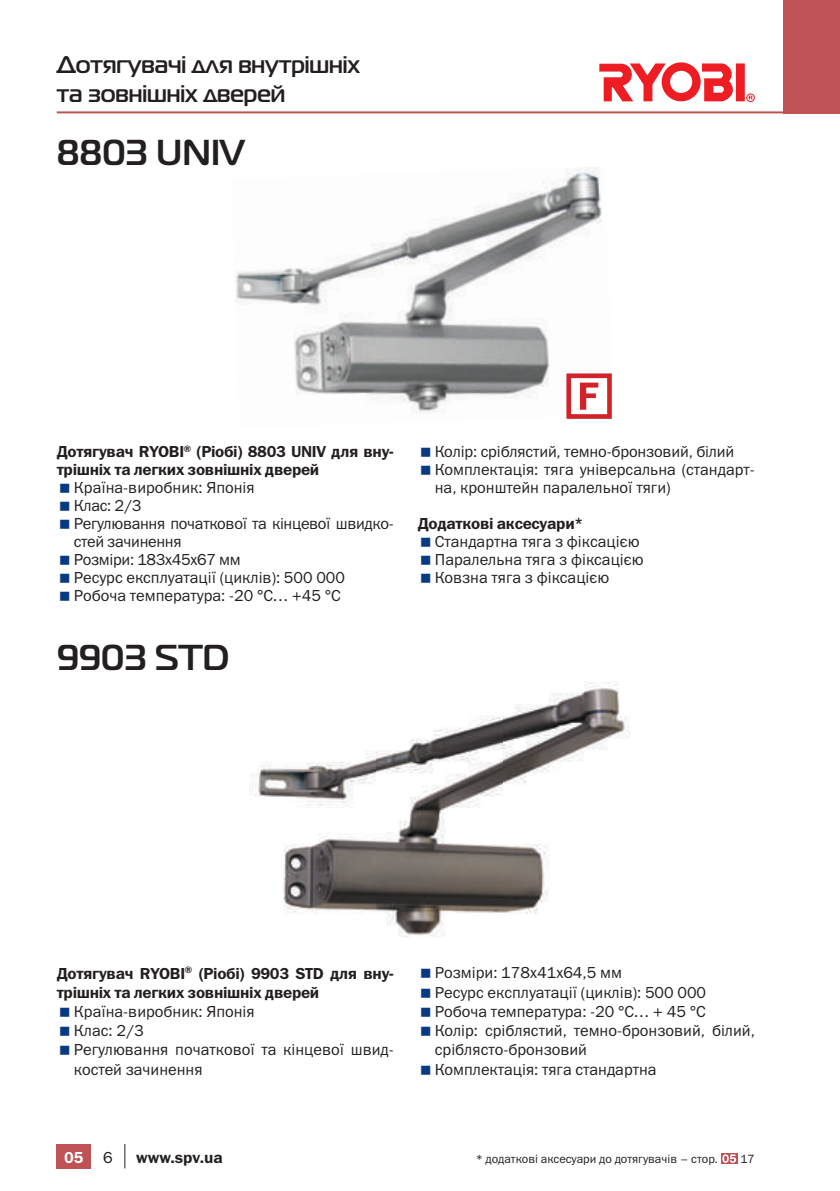
<style>
.page{position:relative;width:840px;height:1191px;background:#fff}
.page>*{position:absolute;margin:0;border:0;box-sizing:border-box;transform-origin:0 0}
.t1{font:700 36px "Magistral C";color:#231f20}
.t2{font:700 24px/28.8px "Magistral C";color:#231f20}
.t3{font:16px/19.2px "Franklin Gothic Book C";color:#231f20}
.t4{font:16px/19.2px "Franklin Gothic Demi C";letter-spacing:-.02em;color:#231f20}
.t5{font:16px/18px "Franklin Gothic Book C";letter-spacing:-.02em;color:#231f20}
.t6{font:16px "Franklin Gothic Demi C";color:#fff}
.t7{font:12px "Franklin Gothic Book C";color:#231f20}
.s1{font-family:"Franklin Gothic Book C";color:#231f20}
</style>
<div class="page">
<svg style="left:721px;top:1153px;width:16px;height:10px"></svg>
<svg style="left:722px;top:1154px;width:13px;height:8px"></svg>
<img style="left:249px;top:681px;width:380px;height:256px">
<img style="left:235px;top:167px;width:377px;height:252px">
<div style="left:568px;top:376px;width:41px;height:40px;background:#fff"></div>
<div style="left:566px;top:373px;width:45px;height:46px;border:5px solid #d1232a"></div>
<svg style="left:579px;top:382px;width:19px;height:28px"></svg>
<hr style="left:57px;top:111px;width:782px;height:2px;background:#be5255">
<div style="left:782px;top:0;width:57px;height:113px;background:#be5255"></div>
<svg style="left:599px;top:62px;width:155px;height:40px"></svg>
<div style="left:57px;top:1144px;width:34px;height:24px;background:#be5255"></div>
<svg style="left:124px;top:1144px;width:1px;height:24px"></svg>
<h2 class="t2" style="left:57px;top:50px;width:305px">Дотягувачі для внутрішніх та зовнішніх дверей</h2>
<h1 class="t1" style="left:57px;top:131px;width:189px">8803 UNIV</h1>
<p class="t4" style="left:57px;top:442px;width:338px;line-height:18px">Дотягувач RYOBI<sup>®</sup> (Ріобі) 8803 UNIV для вну&shy;трішніх та легких зовнішніх дверей</p>
<p class="t5" style="left:74px;top:480px;width:321px">Країна-виробник: Японія<br>Клас: 2/3<br>Регулювання початкової та кінцевої швидко&shy;стей зачинення<br>Розміри: 183х45х67 мм<br>Ресурс експлуатації (циклів): 500 000<br>Робоча температура: -20 °С… +45 °С</p>
<h1 class="t1" style="left:57px;top:636px;width:174px">9903 STD</h1>
<p class="t3" style="left:434px;top:444px;width:321px;line-height:18px">Колір: сріблястий, темно-бронзовий, білий<br>Комплектація: тяга універсальна (стандарт&shy;на, кронштейн паралельної тяги)</p>
<p class="t4" style="left:417px;top:513px;width:167px">Додаткові аксесуари*</p>
<p class="t3" style="left:434px;top:534px;width:210px;line-height:18px">Стандартна тяга з фіксацією<br>Паралельна тяга з фіксацією<br>Ковзна тяга з фіксацією</p>
<p class="t4" style="left:57px;top:963px;width:338px">Дотягувач RYOBI<sup>®</sup> (Ріобі) 9903 STD для вну&shy;трішніх та легких зовнішніх дверей</p>
<p class="t3" style="left:74px;top:1003px;width:321px">Країна-виробник: Японія<br>Клас: 2/3<br>Регулювання початкової та кінцевої швид&shy;костей зачинення</p>
<p class="t6" style="left:64px;top:1148px;width:50px">05 <span class="s1">6</span></p>
<p class="t4" style="left:136px;top:1147px;width:88px">www.spv.ua</p>
<p class="t3" style="left:434px;top:965px;width:321px">Розміри: 178x41x64,5 мм<br>Ресурс експлуатації (циклів): 500 000<br>Робоча температура: -20 °С… + 45 °С<br>Колір: сріблястий, темно-бронзовий, білий, сріблясто-бронзовий<br>Комплектація: тяга стандартна</p>
<p class="t7" style="left:476px;top:1154px;width:243px">* додаткові аксесуари до дотягувачів – стор.</p>
<p class="t7" style="left:740px;top:1154px;width:16px">17</p>
</div>
